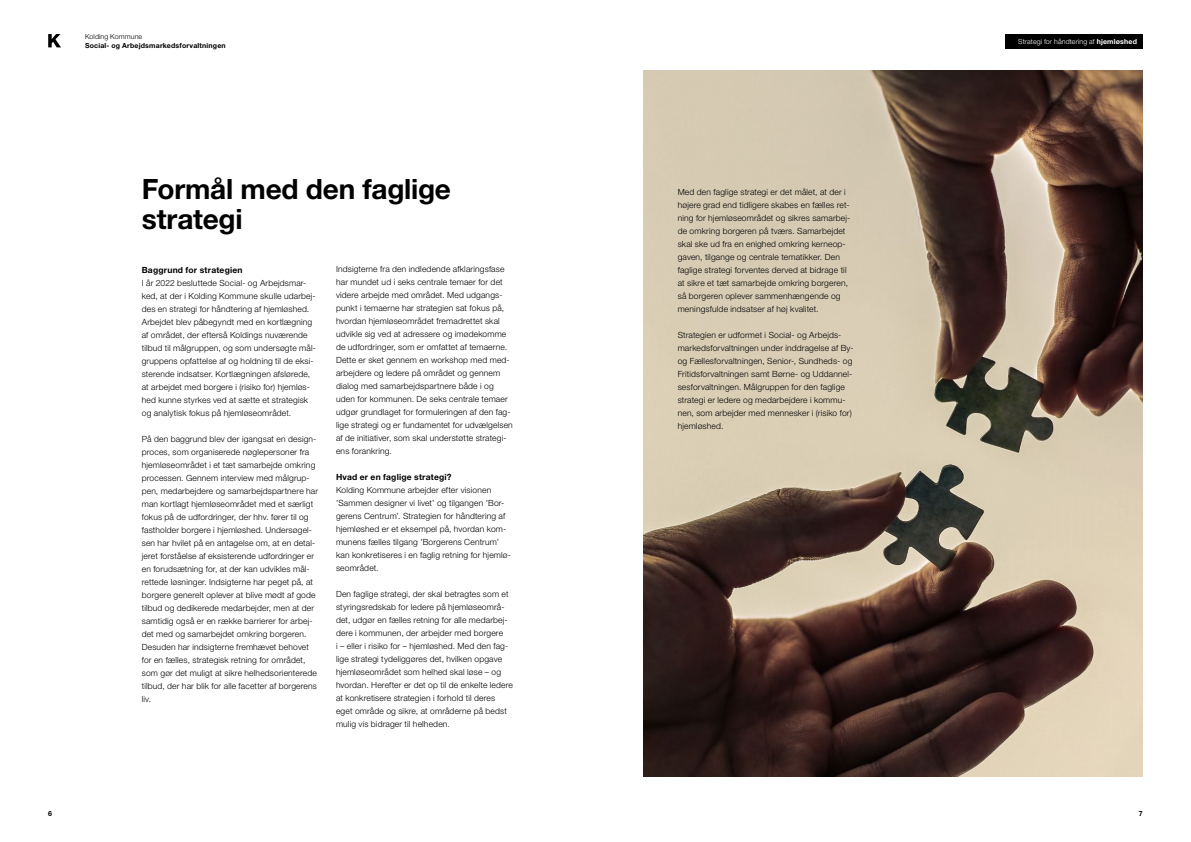
<style>
.page{position:relative;width:1191px;height:842px;background:#fff}
.page>*{position:absolute;margin:0;border:0;box-sizing:border-box;transform-origin:0 0}
.t1{font:700 28px/30px "Helvetica Neue LT Std";letter-spacing:-.01em;color:#000}
.t2{font:300 8.5px/13px "Helvetica Neue LT Std";letter-spacing:.02em;color:#000}
.t3{font:700 8.5px "Helvetica Neue LT Std";letter-spacing:.025em;color:#000}
.t4{font:700 7px "Helvetica Neue LT Std";letter-spacing:.03em;color:#000}
.t5{font:300 7px "Helvetica Neue LT Std";letter-spacing:.02em;color:#fff}
.t6{font:300 7px "Helvetica Neue LT Std";letter-spacing:.02em;color:#000}
.s1{font-weight:700}
</style>
<div class="page">
<div style="left:1005px;top:34px;width:137px;height:14px;background:#000"></div>
<svg style="left:48px;top:34px;width:13px;height:13px"></svg>
<img style="left:643px;top:71px;width:499px;height:706px">
<p class="t6" style="left:85px;top:32px;width:59px">Kolding Kommune</p>
<p class="t4" style="left:85px;top:41px;width:142px">Social- og Arbejdsmarkedsforvaltningen</p>
<p class="t4" style="left:48px;top:810px;width:5px">6</p>
<h1 class="t1" style="left:142px;top:173px;width:311px">Formål med den faglige strategi</h1>
<p class="t3" style="left:142px;top:264px;width:102px">Baggrund for strategien</p>
<p class="t2" style="left:142px;top:276px;width:175px">I år 2022 besluttede Social- og Arbejdsmar&shy;ked, at der i Kolding Kommune skulle udarbej&shy;des en strategi for håndtering af hjemløshed.<br>Arbejdet blev påbegyndt med en kortlægning af området, der efterså Koldings nuværende tilbud til målgruppen, og som undersøgte mål&shy;gruppens opfattelse af og holdning til de eksi&shy;sterende indsatser. Kortlægningen afslørede, at arbejdet med borgere i (risiko for) hjemløs&shy;hed kunne styrkes ved at sætte et strategisk og analytisk fokus på hjemløseområdet.</p>
<p class="t2" style="left:142px;top:432px;width:178px">På den baggrund blev der igangsat en design&shy;proces, som organiserede nøglepersoner fra hjemløseområdet i et tæt samarbejde omkring processen. Gennem interview med målgrup&shy;pen, medarbejdere og samarbejdspartnere har man kortlagt hjemløseområdet med et særligt fokus på de udfordringer, der hhv. fører til og fastholder borgere i hjemløshed. Undersøgel&shy;sen har hvilet på en antagelse om, at en detal&shy;jeret forståelse af eksisterende udfordringer er en forudsætning for, at der kan udvikles mål&shy;rettede løsninger. Indsigterne har peget på, at borgere generelt oplever at blive mødt af gode tilbud og dedikerede medarbejder, men at der samtidig også er en række barrierer for arbej&shy;det med og samarbejdet omkring borgeren.<br>Desuden har indsigterne fremhævet behovet for en fælles, strategisk retning for området, som gør det muligt at sikre helhedsorienterede tilbud, der har blik for alle facetter af borgerens liv.</p>
<p class="t2" style="left:336px;top:263px;width:178px">Indsigterne fra den indledende afklaringsfase har mundet ud i seks centrale temaer for det videre arbejde med området. Med udgangs&shy;punkt i temaerne har strategien sat fokus på, hvordan hjemløseområdet fremadrettet skal udvikle sig ved at adressere og imødekomme de udfordringer, som er omfattet af temaerne.<br>Dette er sket gennem en workshop med med&shy;arbejdere og ledere på området og gennem dialog med samarbejdspartnere både i og uden for kommunen. De seks centrale temaer udgør grundlaget for formuleringen af den fag&shy;lige strategi og er fundamentet for udvælgelsen af de initiativer, som skal understøtte strategi&shy;ens forankring.</p>
<p class="t3" style="left:336px;top:472px;width:117px">Hvad er en faglige strategi?</p>
<p class="t2" style="left:336px;top:484px;width:176px">Kolding Kommune arbejder efter visionen ’Sammen designer vi livet’ og tilgangen ’Bor&shy;gerens Centrum’. Strategien for håndtering af hjemløshed er et eksempel på, hvordan kom&shy;munens fælles tilgang ’Borgerens Centrum’ kan konkretiseres i en faglig retning for hjemlø&shy;seområdet.</p>
<p class="t2" style="left:336px;top:588px;width:178px">Den faglige strategi, der skal betragtes som et styringsredskab for ledere på hjemløseområ&shy;det, udgør en fælles retning for alle medarbej&shy;dere i kommunen, der arbejder med borgere<br>i – eller i risiko for – hjemløshed. Med den fag&shy;lige strategi tydeliggøres det, hvilken opgave hjemløseområdet som helhed skal løse – og hvordan. Herefter er det op til de enkelte ledere at konkretisere strategien i forhold til deres eget område og sikre, at områderne på bedst mulig vis bidrager til helheden.</p>
<p class="t2" style="left:677px;top:185px;width:174px">Med den faglige strategi er det målet, at der i højere grad end tidligere skabes en fælles ret&shy;ning for hjemløseområdet og sikres samarbej&shy;de omkring borgeren på tværs. Samarbejdet skal ske ud fra en enighed omkring kerneop&shy;gaven, tilgange og centrale tematikker. Den faglige strategi forventes derved at bidrage til at sikre et tæt samarbejde omkring borgeren, så borgeren oplever sammenhængende og meningsfulde indsatser af høj kvalitet.</p>
<p class="t2" style="left:677px;top:328px;width:177px">Strategien er udformet i Social- og Arbejds&shy;markedsforvaltningen under inddragelse af By&shy;og Fællesforvaltningen, Senior-, Sundheds- og Fritidsforvaltningen samt Børne- og Uddannel&shy;sesforvaltningen. Målgruppen for den faglige strategi er ledere og medarbejdere i kommu&shy;nen, som arbejder med mennesker i (risiko for) hjemløshed.</p>
<p class="t5" style="left:1018px;top:37px;width:120px">Strategi for håndtering af <span class="s1">hjemløshed</span></p>
<p class="t4" style="left:1138px;top:810px;width:5px">7</p>
</div>
